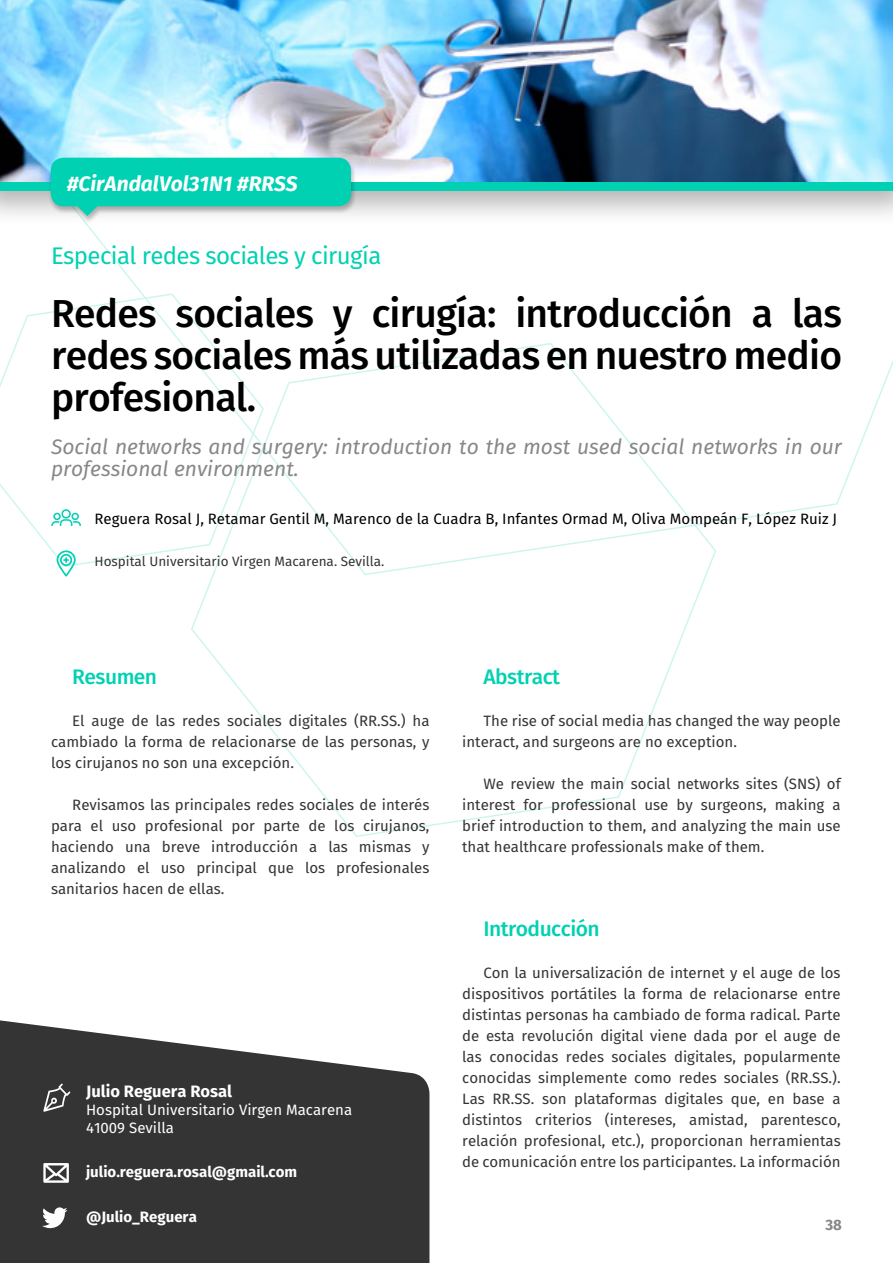
<style>
.page{position:relative;width:893px;height:1263px;background:#fff}
.page>*{position:absolute;margin:0;border:0;box-sizing:border-box;transform-origin:0 0}
.t1{font:500 39px/42px "Fira Sans";letter-spacing:-.02em;color:#000;text-align:justify}
.t2{font:24px "Fira Sans";letter-spacing:-.025em;color:#00d1b2}
.t3{font:italic 21px/22.5px "Fira Sans";color:#878787}
.t4{font:500 21px "Fira Sans";letter-spacing:-.025em;color:#00d1b2}
.t5{font:italic 700 21px "Fira Sans";color:#fff}
.t6{font:700 16.5px "Fira Sans";color:#fff}
.t7{font:15px/21px "Fira Sans";color:#343434;text-align:justify}
.t8{font:15px "Fira Sans";color:#000}
.t9{font:15px/18px "Fira Sans";color:#fff}
.t10{font:700 15px "Fira Sans";color:#fff}
.t11{font:700 15px "Fira Sans";color:#878787}
.t12{font:13.5px "Fira Sans";color:#343434}
</style>
<div class="page">
<svg style="left:191px;top:343px;width:526px;height:494px"></svg>
<svg style="left:0;top:292px;width:265px;height:276px"></svg>
<svg style="left:0;top:1020px;width:429px;height:243px;fill:#343434"></svg>
<svg style="left:43px;top:1083px;width:27px;height:29px"></svg>
<svg style="left:43px;top:1163px;width:26px;height:20px"></svg>
<div style="left:0;top:0;width:893px;height:228px;background:#000;opacity:.3"></div>
<img style="left:0;top:0;width:893px;height:182px">
<div style="left:0;top:182px;width:893px;height:8px;background:#00d1b2"></div>
<svg style="left:51px;top:509px;width:30px;height:17px"></svg>
<svg style="left:57px;top:550px;width:19px;height:26px"></svg>
<div style="left:49px;top:158px;width:308px;height:66px;background:#000;opacity:.25"></div>
<div style="left:51px;top:158px;width:300px;height:48px;background:#00d1b2;border-radius:13px"></div>
<svg style="left:68px;top:206px;width:39px;height:10px"></svg>
<svg style="left:42px;top:1207px;width:26px;height:21px"></svg>
<h3 class="t5" style="left:67px;top:166px;width:232px">#CirAndalVol31N1 #RRSS</h3>
<h2 class="t2" style="left:51px;top:238px;width:332px">Especial redes sociales y cirugía</h2>
<h1 class="t1" style="left:51px;top:290px;width:792px">Redes sociales y cirugía: introducción a las redes sociales más utilizadas en nuestro medio profesional.</h1>
<h3 class="t3" style="left:51px;top:435px;width:792px">Social networks and surgery: introduction to the most used social networks in our professional environment.</h3>
<p class="t8" style="left:94px;top:507px;width:744px">Reguera Rosal J, Retamar Gentil M, Marenco de la Cuadra B, Infantes Ormad M, Oliva Mompeán F, López Ruiz J</p>
<p class="t12" style="left:94px;top:551px;width:291px">Hospital Universitario Virgen Macarena. Sevilla.</p>
<h3 class="t4" style="left:72px;top:660px;width:86px">Resumen</h3>
<p class="t7" style="left:51px;top:710px;width:380px;text-indent:21px">El auge de las redes sociales digitales (RR.SS.) ha cambiado la forma de relacionarse de las personas, y los cirujanos no son una excepción.</p>
<p class="t7" style="left:51px;top:794px;width:380px;text-indent:21px">Revisamos las principales redes sociales de interés para el uso profesional por parte de los cirujanos, haciendo una breve introducción a las mismas y analizando el uso principal que los profesionales sanitarios hacen de ellas.</p>
<p class="t6" style="left:86px;top:1078px;width:147px">Julio Reguera Rosal</p>
<p class="t9" style="left:86px;top:1101px;width:268px">Hospital Universitario Virgen Macarena<br>41009 Sevilla</p>
<p class="t10" style="left:86px;top:1159px;width:213px">julio.reguera.rosal@gmail.com</p>
<p class="t10" style="left:86px;top:1204px;width:112px">@Julio_Reguera</p>
<h3 class="t4" style="left:483px;top:660px;width:78px">Abstract</h3>
<p class="t7" style="left:462px;top:710px;width:380px;text-indent:21px">The rise of social media has changed the way people interact, and surgeons are no exception.</p>
<p class="t7" style="left:462px;top:773px;width:380px;text-indent:21px">We review the main social networks sites (SNS) of interest for professional use by surgeons, making a brief introduction to them, and analyzing the main use that healthcare professionals make of them.</p>
<h3 class="t4" style="left:483px;top:912px;width:118px">Introducción</h3>
<p class="t7" style="left:462px;top:962px;width:380px;text-indent:21px">Con la universalización de internet y el auge de los dispositivos portátiles la forma de relacionarse entre distintas personas ha cambiado de forma radical. Parte de esta revolución digital viene dada por el auge de las conocidas redes sociales digitales, popularmente conocidas simplemente como redes sociales (RR.SS.).<br>Las RR.SS. son plataformas digitales que, en base a distintos criterios (intereses, amistad, parentesco, relación profesional, etc.), proporcionan herramientas de comunicación entre los participantes. La información</p>
<p class="t11" style="left:825px;top:1212px;width:18px">38</p>
</div>
